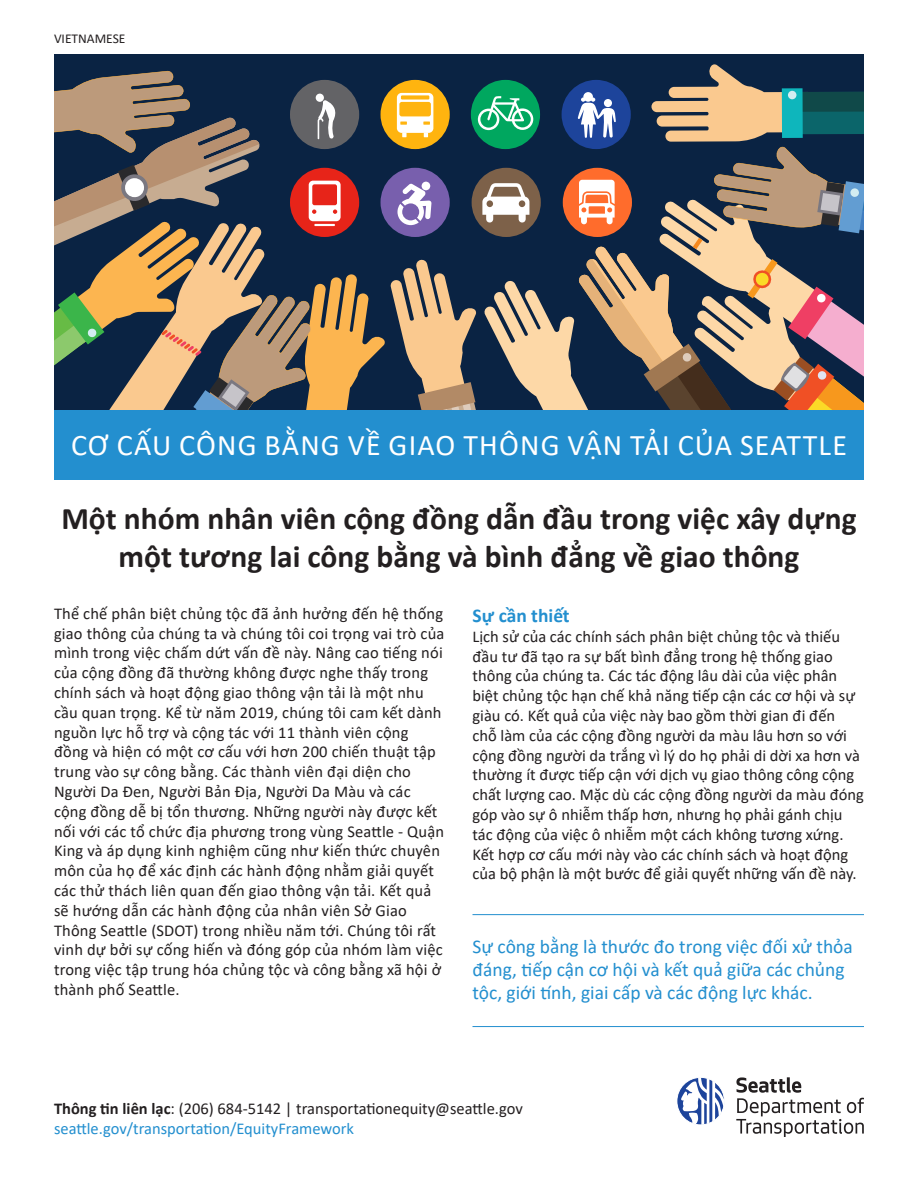
<style>
.page{position:relative;width:918px;height:1188px;background:#fff}
.page>*{position:absolute;margin:0;border:0;box-sizing:border-box;transform-origin:0 0}
.t1{font:700 31.5px/37.8px "Calibri";color:#231f20;text-align:center}
.t2{font:30px "Calibri";letter-spacing:.04em;color:#fff}
.t3{font:19.5px/23.4px "Calibri";color:#238fcf}
.t4{font:700 19.5px "Calibri";color:#238fcf}
.t5{font:16.5px/19.8px "Calibri";letter-spacing:.005em;color:#231f20}
.t6{font:16.5px "Calibri";color:#238fcf}
.t7{font:13.5px "Calibri";color:#231f20}
.s1{font-weight:700}
</style>
<div class="page">
<svg style="left:736px;top:1077px;width:128px;height:60px"></svg>
<svg style="left:677px;top:1077px;width:47px;height:48px"></svg>
<svg style="left:681px;top:1077px;width:43px;height:48px"></svg>
<div style="left:54px;top:54px;width:810px;height:358px;background:#0a2343"></div>
<div style="left:54px;top:410px;width:810px;height:70px;background:#238fcf"></div>
<hr style="left:472px;top:914px;width:392px;height:1px;background:#238fcf">
<hr style="left:472px;top:1026px;width:392px;height:1px;background:#238fcf">
<svg style="left:54px;top:64px;width:810px;height:346px"></svg>
<p class="t7" style="left:54px;top:29px;width:73px">VIETNAMESE</p>
<p class="t2" style="left:71px;top:424px;width:778px">CƠ CẤU CÔNG BẰNG VỀ GIAO THÔNG VẬN TẢI CỦA SEATTLE</p>
<p class="t1" style="left:61px;top:499px;width:797px">Một nhóm nhân viên cộng đồng dẫn đầu trong việc xây dựng một tương lai công bằng và bình đẳng về giao thông</p>
<p class="t4" style="left:472px;top:602px;width:99px">Sự cần thiết</p>
<p class="t5" style="left:472px;top:626px;width:393px">Lịch sử của các chính sách phân biệt chủng tộc và thiếu đầu tư đã tạo ra sự bất bình đẳng trong hệ thống giao thông của chúng ta. Các tác động lâu dài của việc phân biệt chủng tộc hạn chế khả năng tiếp cận các cơ hội và sự giàu có. Kết quả của việc này bao gồm thời gian đi đến<br>chỗ làm của các cộng đồng người da màu lâu hơn so với cộng đồng người da trắng vì lý do họ phải di dời xa hơn và thường ít được tiếp cận với dịch vụ giao thông công cộng chất lượng cao. Mặc dù các cộng đồng người da màu đóng góp vào sự ô nhiễm thấp hơn, nhưng họ phải gánh chịu tác động của việc ô nhiễm một cách không tương xứng.<br>Kết hợp cơ cấu mới này vào các chính sách và hoạt động của bộ phận là một bước để giải quyết những vấn đề này.</p>
<p class="t5" style="left:54px;top:603px;width:392px">Thể chế phân biệt chủng tộc đã ảnh hưởng đến hệ thống giao thông của chúng ta và chúng tôi coi trọng vai trò của mình trong việc chấm dứt vấn đề này. Nâng cao tiếng nói của cộng đồng đã thường không được nghe thấy trong chính sách và hoạt động giao thông vận tải là một nhu cầu quan trọng. Kể từ năm 2019, chúng tôi cam kết dành nguồn lực hỗ trợ và cộng tác với 11 thành viên cộng đồng và hiện có một cơ cấu với hơn 200 chiến thuật tập trung vào sự công bằng. Các thành viên đại diện cho Người Da Đen, Người Bản Địa, Người Da Màu và các cộng đồng dễ bị tổn thương. Những người này được kết nối với các tổ chức địa phương trong vùng Seattle - Quận King và áp dụng kinh nghiệm cũng như kiến thức chuyên môn của họ để xác định các hành động nhằm giải quyết các thử thách liên quan đến giao thông vận tải. Kết quả sẽ hướng dẫn các hành động của nhân viên Sở Giao Thông Seattle (SDOT) trong nhiều năm tới. Chúng tôi rất vinh dự bởi sự cống hiến và đóng góp của nhóm làm việc trong việc tập trung hóa chủng tộc và công bằng xã hội ở thành phố Seattle.</p>
<p class="t3" style="left:472px;top:934px;width:382px">Sự công bằng là thước đo trong việc đối xử thỏa đáng, tiếp cận cơ hội và kết quả giữa các chủng tộc, giới tính, giai cấp và các động lực khác.</p>
<p class="t5" style="left:54px;top:1099px;width:471px"><span class="s1">Thông tin liên lạc</span>: (206) 684-5142 | transportationequity@seattle.gov</p>
<p class="t6" style="left:54px;top:1117px;width:302px">seattle.gov/transportation/EquityFramework</p>
</div>
